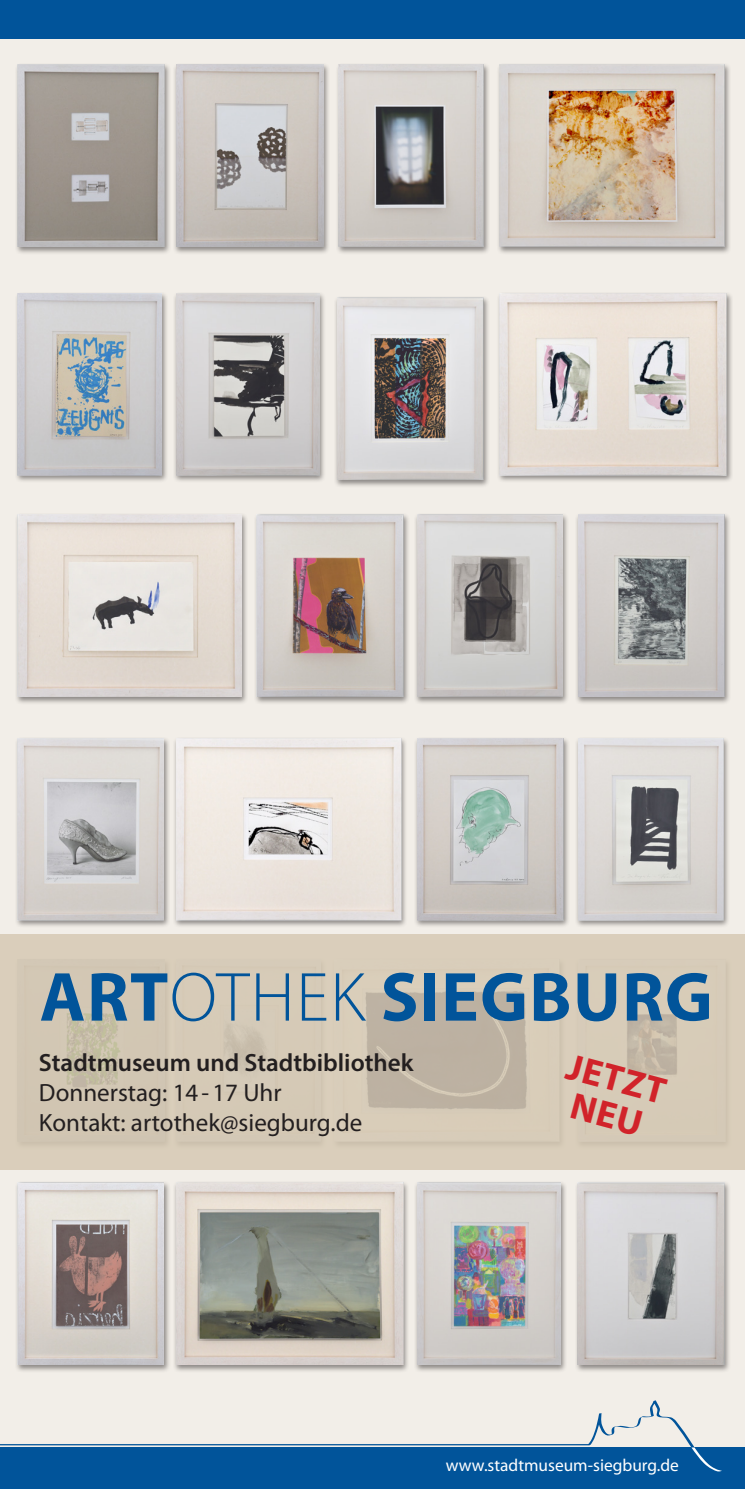
<style>
.page{position:relative;width:745px;height:1489px;background:#fff}
.page>*{position:absolute;margin:0;border:0;box-sizing:border-box;transform-origin:0 0}
.t1{font:700 70px "Myriad Pro";letter-spacing:.02em;color:#01549a}
.t2{font:700 37.5px/37.5px "Myriad Pro";color:#d1232a;text-align:center}
.t3{font:25px/30px "Myriad Pro";color:#231f20}
.t4{font:17.25px "Myriad Pro";color:#fff}
.s1{font-weight:300}
.s2{font-weight:600}
</style>
<div class="page">
<div style="left:0;top:0;width:744px;height:1452px;background:#f2eee8"></div>
<div style="left:334px;top:296px;width:156px;height:192px;background:#231f20;opacity:.5"></div>
<img style="left:337px;top:297px;width:146px;height:182px">
<div style="left:15px;top:63px;width:156px;height:192px;background:#231f20;opacity:.5"></div>
<img style="left:18px;top:64px;width:146px;height:182px">
<div style="left:173px;top:63px;width:157px;height:192px;background:#231f20;opacity:.5"></div>
<img style="left:176px;top:64px;width:147px;height:182px">
<div style="left:15px;top:513px;width:233px;height:191px;background:#231f20;opacity:.5"></div>
<img style="left:18px;top:514px;width:223px;height:182px">
<div style="left:575px;top:736px;width:154px;height:192px;background:#231f20;opacity:.5"></div>
<img style="left:577px;top:738px;width:145px;height:182px">
<div style="left:575px;top:513px;width:155px;height:191px;background:#231f20;opacity:.5"></div>
<img style="left:577px;top:514px;width:146px;height:182px">
<div style="left:15px;top:292px;width:153px;height:191px;background:#231f20;opacity:.5"></div>
<img style="left:18px;top:293px;width:144px;height:182px">
<div style="left:15px;top:736px;width:155px;height:192px;background:#231f20;opacity:.5"></div>
<img style="left:18px;top:738px;width:145px;height:182px">
<div style="left:173px;top:292px;width:153px;height:191px;background:#231f20;opacity:.5"></div>
<img style="left:176px;top:293px;width:143px;height:182px">
<div style="left:414px;top:1181px;width:153px;height:191px;background:#231f20;opacity:.5"></div>
<img style="left:417px;top:1182px;width:143px;height:182px">
<div style="left:335px;top:63px;width:154px;height:192px;background:#231f20;opacity:.5"></div>
<img style="left:338px;top:64px;width:145px;height:182px">
<div style="left:254px;top:513px;width:155px;height:191px;background:#231f20;opacity:.5"></div>
<img style="left:257px;top:514px;width:146px;height:182px">
<div style="left:414px;top:513px;width:155px;height:191px;background:#231f20;opacity:.5"></div>
<img style="left:417px;top:514px;width:145px;height:182px">
<div style="left:414px;top:736px;width:156px;height:192px;background:#231f20;opacity:.5"></div>
<img style="left:417px;top:738px;width:146px;height:182px">
<div style="left:173px;top:736px;width:234px;height:192px;background:#231f20;opacity:.5"></div>
<img style="left:176px;top:738px;width:225px;height:182px">
<div style="left:574px;top:1181px;width:157px;height:191px;background:#231f20;opacity:.5"></div>
<img style="left:577px;top:1182px;width:146px;height:182px">
<div style="left:496px;top:63px;width:234px;height:192px;background:#231f20;opacity:.5"></div>
<img style="left:499px;top:64px;width:224px;height:182px">
<div style="left:173px;top:1181px;width:236px;height:191px;background:#231f20;opacity:.5"></div>
<img style="left:176px;top:1182px;width:227px;height:182px">
<div style="left:15px;top:1181px;width:156px;height:191px;background:#231f20;opacity:.5"></div>
<img style="left:18px;top:1182px;width:146px;height:182px">
<div style="left:0;top:1447px;width:744px;height:41px;background:#01549a"></div>
<svg style="left:0;top:1400px;width:695px;height:47px"></svg>
<svg style="left:691px;top:1447px;width:30px;height:24px"></svg>
<div style="left:0;top:0;width:744px;height:39px;background:#01549a"></div>
<div style="left:496px;top:292px;width:236px;height:191px;background:#231f20;opacity:.5"></div>
<img style="left:499px;top:293px;width:226px;height:182px">
<div style="left:0;top:934px;width:744px;height:235px;background:#d6c9b3"></div>
<p class="t1" style="left:40px;top:951px;width:674px">ART<span class="s1">OTHEK</span> SIEGBURG</p>
<p class="t3" style="left:39px;top:1046px;width:376px"><span class="s2">Stadtmuseum und Stadtbibliothek<br></span>Donnerstag: 14-17 Uhr<br>Kontakt: artothek@siegburg.de</p>
<p class="t2" style="left:572px;top:1046px;width:103px;rotate:15deg">JETZT<br>NEU</p>
<p class="t4" style="left:445px;top:1454px;width:234px">www.stadtmuseum-siegburg.de</p>
</div>
